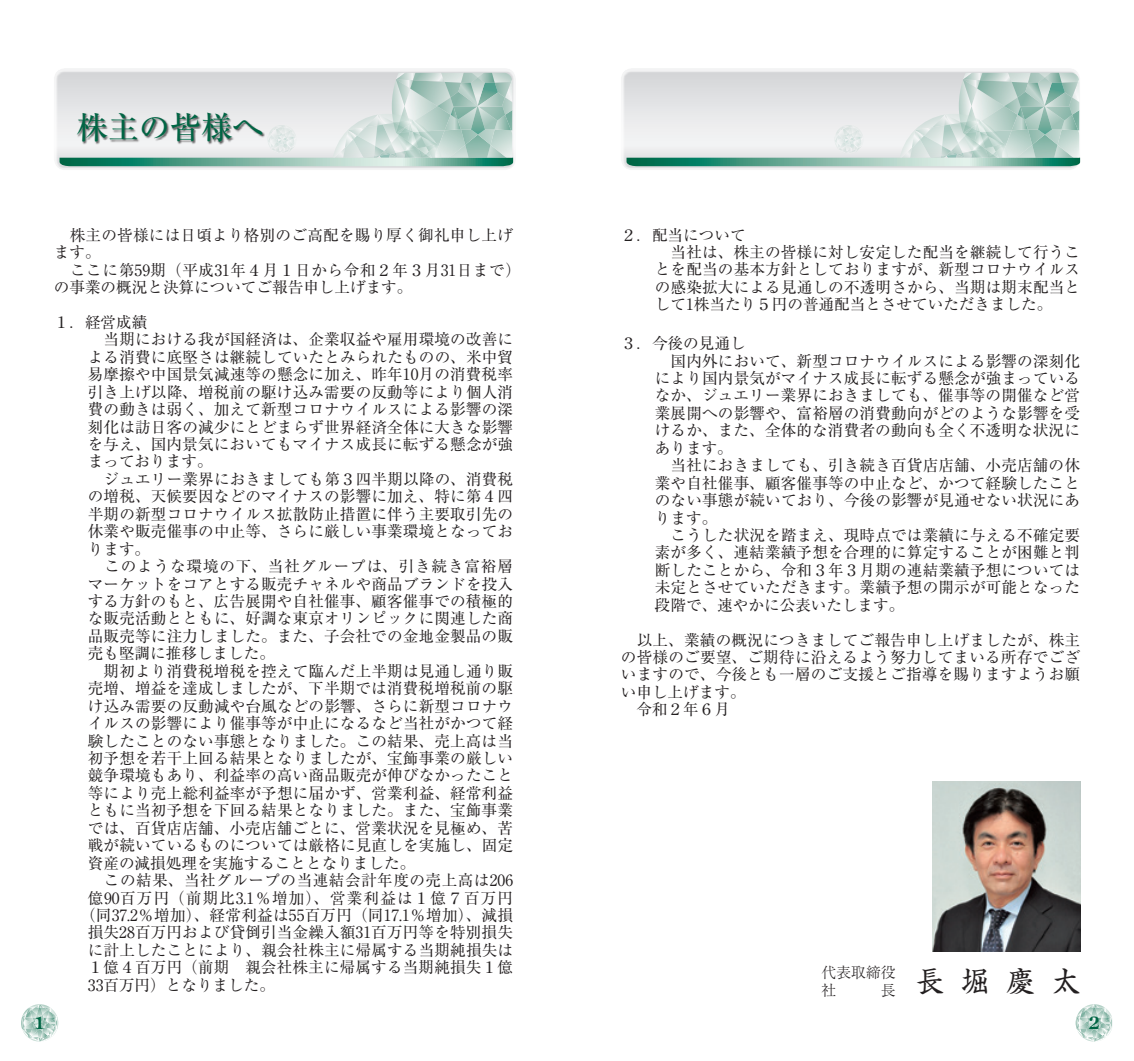
<style>
.page{position:relative;width:1134px;height:1061px;background:#fff}
.page>*{position:absolute;margin:0;border:0;box-sizing:border-box;transform-origin:0 0}
.t1{font:500 31.2px "Ryumin Pr 5";color:#006544}
.t2{font:700 17px "Century Old Style Std";color:#006544}
.t3{font:15.6px/17.4px "Ryumin Pr 5";letter-spacing:.01em;color:#231f20}
.t4{font:15.6px "Ryumin Pr 5";letter-spacing:.075em;color:#231f20}
.t5{font:15.6px "Ryumin Pr 5";letter-spacing:.035em;color:#231f20}
.t6{font:15.6px "Ryumin Pr 5";letter-spacing:.055em;color:#231f20}
.t7{font:300 14.8px/18.4px "Ryumin Pr 5";color:#231f20}
</style>
<div class="page">
<div style="left:53px;top:66px;width:466px;height:106px;background:#fff;opacity:.75"></div>
<div style="left:620px;top:66px;width:463px;height:106px;background:#fff;opacity:.75"></div>
<svg style="left:626px;top:73px;width:454px;height:93px;background:#cddad8"></svg>
<svg style="left:60px;top:73px;width:453px;height:93px;background:#c8d7d4"></svg>
<div style="left:77px;top:113px;width:188px;height:31px;background:#231f20;opacity:.65"></div>
<img style="left:933px;top:781px;width:147px;height:170px">
<svg style="left:21px;top:1004px;width:37px;height:37px"></svg>
<svg style="left:1076px;top:1004px;width:37px;height:37px"></svg>
<h1 class="t1" style="left:77px;top:102px;width:189px">株主の皆様へ</h1>
<p class="t3" style="left:54px;top:225px;width:469px">　株主の皆様には日頃より格別のご高配を賜り厚く御礼申し上げます。<br>　ここに第59期（平成31年４月１日から令和２年３月31日まで）の事業の概況と決算についてご報告申し上げます。</p>
<p class="t3" style="left:54px;top:312px;width:95px">１．経営成績</p>
<p class="t3" style="left:88px;top:329px;width:427px">　当期における我が国経済は、企業収益や雇用環境の改善に</p>
<p class="t3" style="left:88px;top:347px;width:427px">よる消費に底堅さは継続していたとみられたものの、米中貿</p>
<p class="t3" style="left:88px;top:364px;width:427px">易摩擦や中国景気減速等の懸念に加え、昨年10月の消費税率</p>
<p class="t3" style="left:88px;top:382px;width:427px">引き上げ以降、増税前の駆け込み需要の反動等により個人消</p>
<p class="t3" style="left:88px;top:399px;width:427px">費の動きは弱く、加えて新型コロナウイルスによる影響の深</p>
<p class="t3" style="left:88px;top:417px;width:427px">刻化は訪日客の減少にとどまらず世界経済全体に大きな影響</p>
<p class="t3" style="left:88px;top:434px;width:427px">を与え、国内景気においてもマイナス成長に転ずる懸念が強</p>
<p class="t3" style="left:88px;top:451px;width:126px">まっております。</p>
<p class="t3" style="left:88px;top:469px;width:427px">　ジュエリー業界におきましても第３四半期以降の、消費税</p>
<p class="t3" style="left:88px;top:486px;width:427px">の増税、天候要因などのマイナスの影響に加え、特に第４四</p>
<p class="t3" style="left:88px;top:504px;width:427px">半期の新型コロナウイルス拡散防止措置に伴う主要取引先の</p>
<p class="t3" style="left:88px;top:521px;width:427px">休業や販売催事の中止等、さらに厳しい事業環境となってお</p>
<p class="t3" style="left:88px;top:539px;width:64px">ります。</p>
<p class="t6" style="left:88px;top:554px;width:427px">　このような環境の下、当社グループは、引き続き富裕層</p>
<p class="t3" style="left:88px;top:574px;width:427px">マーケットをコアとする販売チャネルや商品ブランドを投入</p>
<p class="t3" style="left:88px;top:591px;width:427px">する方針のもと、広告展開や自社催事、顧客催事での積極的</p>
<p class="t3" style="left:88px;top:608px;width:427px">な販売活動とともに、好調な東京オリンピックに関連した商</p>
<p class="t3" style="left:88px;top:626px;width:427px">品販売等に注力しました。また、子会社での金地金製品の販</p>
<p class="t3" style="left:88px;top:643px;width:189px">売も堅調に推移しました。</p>
<p class="t3" style="left:88px;top:661px;width:427px">　期初より消費税増税を控えて臨んだ上半期は見通し通り販</p>
<p class="t3" style="left:88px;top:678px;width:427px">売増、増益を達成しましたが、下半期では消費税増税前の駆</p>
<p class="t3" style="left:88px;top:696px;width:427px">け込み需要の反動減や台風などの影響、さらに新型コロナウ</p>
<p class="t3" style="left:88px;top:713px;width:427px">イルスの影響により催事等が中止になるなど当社がかつて経</p>
<p class="t3" style="left:88px;top:730px;width:427px">験したことのない事態となりました。この結果、売上高は当</p>
<p class="t3" style="left:88px;top:748px;width:427px">初予想を若干上回る結果となりましたが、宝飾事業の厳しい</p>
<p class="t3" style="left:88px;top:765px;width:427px">競争環境もあり、利益率の高い商品販売が伸びなかったこと</p>
<p class="t3" style="left:88px;top:783px;width:427px">等により売上総利益率が予想に届かず、営業利益、経常利益</p>
<p class="t3" style="left:88px;top:800px;width:427px">ともに当初予想を下回る結果となりました。また、宝飾事業</p>
<p class="t3" style="left:88px;top:818px;width:427px">では、百貨店店舗、小売店舗ごとに、営業状況を見極め、苦</p>
<p class="t3" style="left:88px;top:835px;width:427px">戦が続いているものについては厳格に見直しを実施し、固定</p>
<p class="t3" style="left:88px;top:852px;width:329px">資産の減損処理を実施することとなりました。</p>
<p class="t5" style="left:88px;top:867px;width:427px">　この結果、当社グループの当連結会計年度の売上高は206</p>
<p class="t4" style="left:88px;top:885px;width:427px">億90百万円（前期比3.1％増加）、営業利益は１億７百万円</p>
<p class="t3" style="left:80px;top:905px;width:434px">（同37.2％増加）、経常利益は55百万円（同17.1％増加）、減損</p>
<p class="t3" style="left:88px;top:922px;width:427px">損失28百万円および貸倒引当金繰入額31百万円等を特別損失</p>
<p class="t3" style="left:88px;top:940px;width:427px">に計上したことにより、親会社株主に帰属する当期純損失は</p>
<p class="t3" style="left:88px;top:957px;width:427px">１億４百万円（前期 親会社株主に帰属する当期純損失１億</p>
<p class="t3" style="left:88px;top:974px;width:189px">33百万円）となりました。</p>
<p class="t3" style="left:655px;top:225px;width:427px;text-indent:-34px">２．配当について<br>　当社は、株主の皆様に対し安定した配当を継続して行うことを配当の基本方針としておりますが、新型コロナウイルスの感染拡大による見通しの不透明さから、当期は期末配当として1株当たり５円の普通配当とさせていただきました。</p>
<p class="t3" style="left:655px;top:333px;width:427px;text-indent:-34px">３．今後の見通し<br>　国内外において、新型コロナウイルスによる影響の深刻化により国内景気がマイナス成長に転ずる懸念が強まっているなか、ジュエリー業界におきましても、催事等の開催など営業展開への影響や、富裕層の消費動向がどのような影響を受けるか、また、全体的な消費者の動向も全く不透明な状況にあります。<br>　当社におきましても、引き続き百貨店店舗、小売店舗の休業や自社催事、顧客催事等の中止など、かつて経験したことのない事態が続いており、今後の影響が見通せない状況にあります。<br>　こうした状況を踏まえ、現時点では業績に与える不確定要素が多く、連結業績予想を合理的に算定することが困難と判断したことから、令和３年３月期の連結業績予想については未定とさせていただきます。業績予想の開示が可能となった段階で、速やかに公表いたします。</p>
<p class="t3" style="left:621px;top:630px;width:461px">　以上、業績の概況につきましてご報告申し上げましたが、株主の皆様のご要望、ご期待に沿えるよう努力してまいる所存でございますので、今後とも一層のご支援とご指導を賜りますようお願い申し上げます。<br>　令和２年６月</p>
<p class="t7" style="left:821px;top:961px;width:260px">代表取締役<br>社　　　長 <sup>長</sup> <sup>堀</sup> <sup>慶</sup> <sup>太</sup></p>
<p class="t2" style="left:34px;top:1010px;width:13px">1</p>
<p class="t2" style="left:1089px;top:1010px;width:13px">2</p>
</div>
